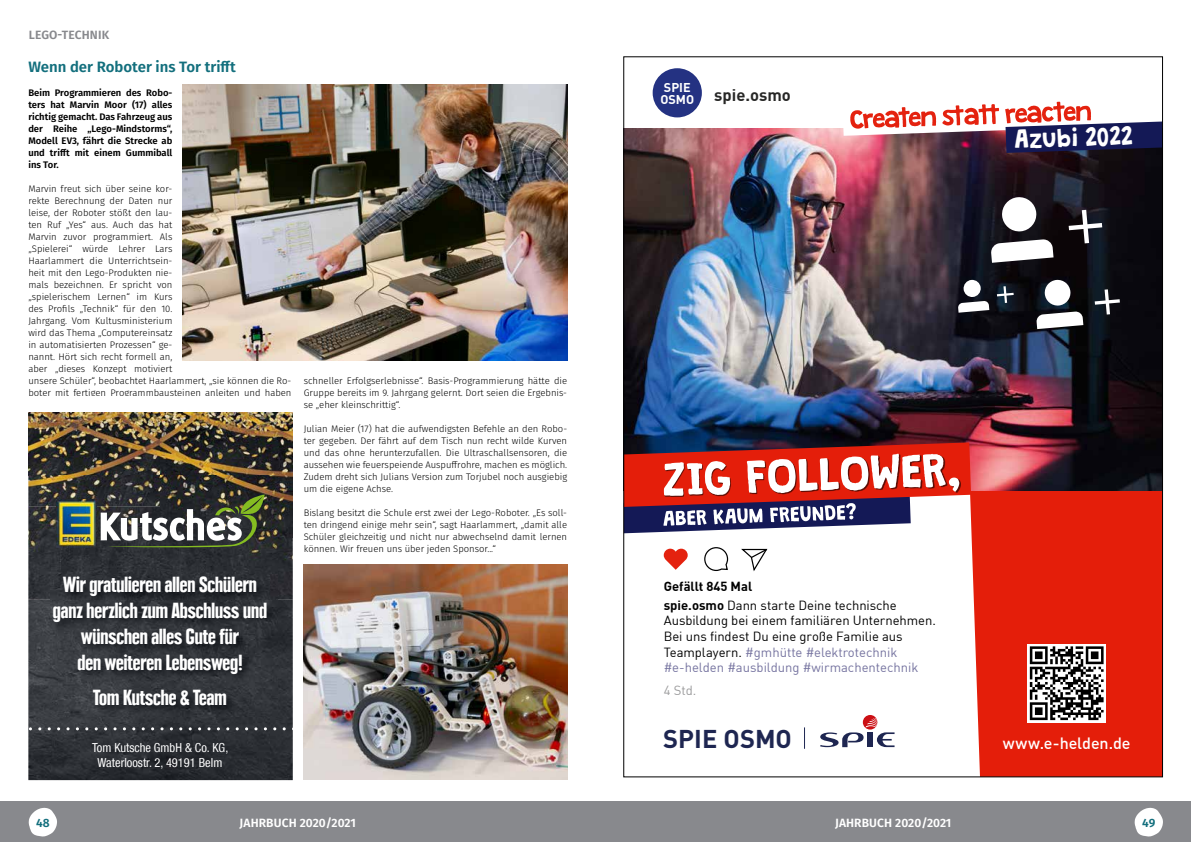
<style>
.page{position:relative;width:1191px;height:842px;background:#fff}
.page>*{position:absolute;margin:0;border:0;box-sizing:border-box;transform-origin:0 0}
.t1{font:700 25.4px "DIN";color:#1e2651}
.t2{font:22.6px "Granstander Clean";color:#fff;scale:.96 1}
.t3{font:900 condensed 21.8px/26.1px "Plak Com";color:#fff;text-align:center}
.t4{font:700 16.5px "DIN";color:#272726}
.t5{font:500 16.1px "DIN";letter-spacing:-.005em;color:#fff}
.t6{font:600 15px "Fira Sans";color:#136f7d}
.t7{font:13px/15.6px "DIN";color:#000}
.t8{font:13px "DIN";color:#9c9c9d}
.t9{font:700 12.9px "DIN";color:#000}
.t10{font:700 12.6px "DIN";color:#fff}
.t11{font:condensed 12.4px/14.9px "Helvetica Neue LT Com";color:#fff;text-align:center}
.t12{font:600 12px "Fira Sans";letter-spacing:.01em;color:#fff}
.t13{font:600 12px "Fira Sans";letter-spacing:.01em;color:#88898d}
.t14{font:600 12px "Fira Sans";color:#136f7d}
.t15{font:300 9.5px/12px "Fira Sans";color:#000;text-align:justify}
.t16{font:600 9.5px/12px "Fira Sans";color:#000;text-align:justify}
.s1{font-weight:700}
.s2{color:#7674a0}
</style>
<div class="page">
<div style="left:0;top:801px;width:1191px;height:41px;background:#88898d"></div>
<svg style="left:29px;top:808px;width:28px;height:29px"></svg>
<svg style="left:1134px;top:808px;width:29px;height:29px"></svg>
<div style="left:971px;top:490px;width:189px;height:285px;background:#e41e0a"></div>
<img style="left:625px;top:128px;width:535px;height:362px">
<svg style="left:664px;top:549px;width:23px;height:21px"></svg>
<svg style="left:741px;top:548px;width:27px;height:24px"></svg>
<svg style="left:704px;top:547px;width:24px;height:24px"></svg>
<svg style="left:625px;top:442px;width:346px;height:91px"></svg>
<svg style="left:1001px;top:197px;width:36px;height:35px"></svg>
<svg style="left:990px;top:239px;width:63px;height:24px"></svg>
<svg style="left:1064px;top:205px;width:42px;height:43px;background:#36363c"></svg>
<svg style="left:1036px;top:279px;width:47px;height:50px"></svg>
<svg style="left:1091px;top:286px;width:28px;height:32px"></svg>
<svg style="left:958px;top:279px;width:58px;height:34px"></svg>
<svg style="left:1027px;top:644px;width:79px;height:79px"></svg>
<svg style="left:1029px;top:646px;width:74px;height:74px"></svg>
<svg style="left:842px;top:101px;width:318px;height:52px"></svg>
<div style="left:652px;top:68px;width:50px;height:49px;background:#243282;border-radius:50%"></div>
<svg style="left:820px;top:715px;width:74px;height:32px"></svg>
<svg style="left:804px;top:727px;width:1px;height:22px"></svg>
<img style="left:304px;top:564px;width:263px;height:216px">
<img style="left:28px;top:600px;width:265px;height:180px">
<img style="left:28px;top:413px;width:265px;height:62px">
<img style="left:28px;top:475px;width:132px;height:31px">
<img style="left:160px;top:475px;width:133px;height:62px">
<img style="left:28px;top:506px;width:33px;height:94px">
<img style="left:94px;top:506px;width:66px;height:68px">
<img style="left:61px;top:547px;width:33px;height:27px">
<img style="left:160px;top:548px;width:67px;height:26px">
<img style="left:227px;top:537px;width:66px;height:63px">
<img style="left:51px;top:574px;width:226px;height:142px">
<svg style="left:101px;top:494px;width:164px;height:54px"></svg>
<img style="left:56px;top:499px;width:41px;height:48px">
<svg style="left:28px;top:727px;width:265px;height:3px"></svg>
<img style="left:182px;top:84px;width:385px;height:276px">
<p class="t13" style="left:29px;top:25px;width:82px">LEGO-TECHNIK</p>
<h3 class="t6" style="left:28px;top:54px;width:209px">Wenn der Roboter ins Tor trifft</h3>
<p class="t16" style="left:28px;top:86px;width:146px">Beim Programmieren des Robo&shy;ters hat Marvin Moor (17) alles richtig gemacht. Das Fahrzeug aus der Reihe „Lego-Mindstorms“, Modell EV3, fährt die Strecke ab und trifft mit einem Gummiball ins Tor.</p>
<p class="t15" style="left:28px;top:183px;width:265px;text-align:left">Marvin freut sich über seine kor-<br>rekte Berechnung der Daten nur<br>leise, der Roboter stößt den lau-<br>ten Ruf „Yes“ aus. Auch das hat<br>Marvin zuvor programmiert. Als<br>„Spielerei“ würde Lehrer Lars<br>Haarlammert die Unterrichtsein-<br>heit mit den Lego-Produkten nie-<br>mals bezeichnen. Er spricht von<br>„spielerischem Lernen“ im Kurs<br>des Profils „Technik“ für den 10.<br>Jahrgang. Vom Kultusministerium<br>wird das Thema „Computereinsatz<br>in automatisierten Prozessen“ ge-<br>nannt. Hört sich recht formell an,<br>aber „dieses Konzept motiviert<br>unsere Schüler“, beobachtet Haarlammert, „sie können die Ro&shy;boter mit fertigen Programmbausteinen anleiten und haben</p>
<h3 class="t3" style="left:53px;top:571px;width:216px">Wir gratulieren allen Schülern ganz herzlich zum Abschluss und wünschen alles Gute für<br>den weiteren Lebensweg!</h3>
<h3 class="t3" style="left:93px;top:685px;width:135px">Tom Kutsche &amp; Team</h3>
<h3 class="t11" style="left:92px;top:740px;width:138px">Tom Kutsche GmbH &amp; Co. KG,<br>Waterloostr. 2, 49191 Belm</h3>
<p class="t15" style="left:304px;top:375px;width:265px">schneller Erfolgserlebnisse“. Basis-Programmierung hätte die Gruppe bereits im 9. Jahrgang gelernt. Dort seien die Ergebnis&shy;se „eher kleinschrittig“.</p>
<p class="t15" style="left:304px;top:423px;width:265px">Julian Meier (17) hat die aufwendigsten Befehle an den Robo&shy;ter gegeben. Der fährt auf dem Tisch nun recht wilde Kurven und das ohne herunterzufallen. Die Ultraschallsensoren, die aussehen wie feuerspeiende Auspuffrohre, machen es möglich.<br>Zudem dreht sich Julians Version zum Torjubel noch ausgiebig um die eigene Achse.</p>
<p class="t15" style="left:304px;top:507px;width:265px">Bislang besitzt die Schule erst zwei der Lego-Roboter. „Es soll&shy;ten dringend einige mehr sein“, sagt Haarlammert, „damit alle Schüler gleichzeitig und nicht nur abwechselnd damit lernen können. Wir freuen uns über jeden Sponsor...“</p>
<h3 class="t10" style="left:664px;top:79px;width:28px">SPIE</h3>
<h3 class="t4" style="left:660px;top:84px;width:132px"><sub>OSMO</sub> spie.osmo</h3>
<h2 class="t2" style="left:1014px;top:127px;width:125px;rotate:-2deg">Azubi 2022</h2>
<h3 class="t9" style="left:664px;top:577px;width:90px">Gefällt 845 Mal</h3>
<h3 class="t7" style="left:664px;top:597px;width:274px"><span class="s1">spie.osmo</span> Dann starte Deine technische Ausbildung bei einem familiären Unternehmen.<br>Bei uns findest Du eine große Familie aus Teamplayern. <span class="s2">#gmhütte #elektrotechnik #e-helden #ausbildung #wirmachentechnik</span></h3>
<h3 class="t8" style="left:664px;top:682px;width:34px">4 Std.</h3>
<h1 class="t1" style="left:663px;top:721px;width:130px">SPIE OSMO</h1>
<h3 class="t5" style="left:1003px;top:733px;width:129px">www.e-helden.de</h3>
<p class="t14" style="left:36px;top:813px;width:15px">48</p>
<p class="t12" style="left:240px;top:813px;width:118px">JAHRBUCH 2020/2021</p>
<p class="t12" style="left:835px;top:813px;width:118px">JAHRBUCH 2020/2021</p>
<p class="t14" style="left:1142px;top:813px;width:15px">49</p>
</div>
